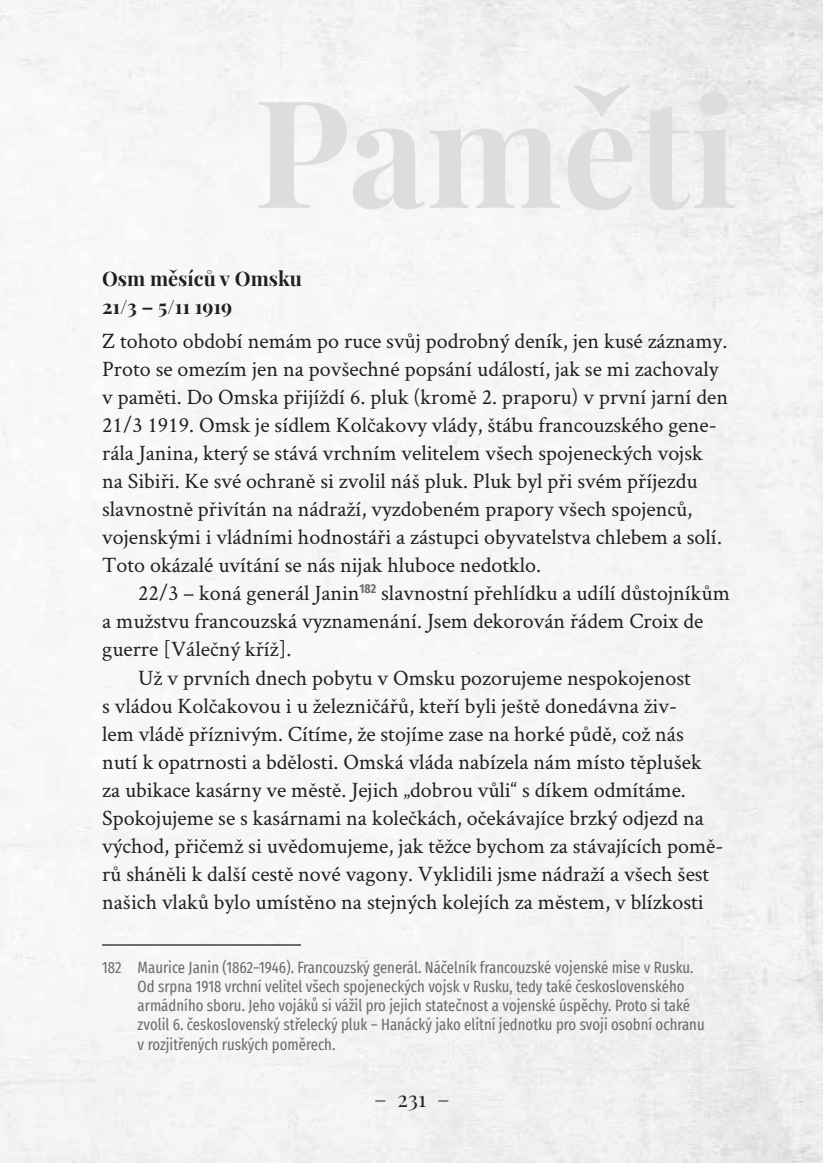
<style>
.page{position:relative;width:823px;height:1163px;background:#fff}
.page>*{position:absolute;margin:0;border:0;box-sizing:border-box;transform-origin:0 0}
.t1{font:700 150px "Playfair Display";color:#dcdddf}
.t2{font:22px/28px "Crimson Text";color:#231f20}
.t3{font:22px "Playfair Display";color:#231f20}
.t4{font:700 20px/28px "Playfair Display";color:#231f20}
.t5{font:extra-condensed 16px/19.2px "Fira Sans";color:#6c6d70}
</style>
<div class="page">
<hr style="left:102px;top:944px;width:198px;height:1px;background:#6c6d70">
<h1 class="t1" style="left:254px;top:34px;width:485px">Paměti</h1>
<p class="t4" style="left:102px;top:263px;width:201px">Osm měsíců v Omsku<br>21/3 – 5/11 1919</p>
<p class="t2" style="left:102px;top:326px;width:627px">Z tohoto období nemám po ruce svůj podrobný deník, jen kusé záznamy.<br>Proto se omezím jen na povšechné popsání událostí, jak se mi zachovaly v paměti. Do Omska přijíždí 6. pluk (kromě 2. praporu) v první jarní den 21/3 1919. Omsk je sídlem Kolčakovy vlády, štábu francouzského gene&shy;rála Janina, který se stává vrchním velitelem všech spojeneckých vojsk na Sibiři. Ke své ochraně si zvolil náš pluk. Pluk byl při svém příjezdu slavnostně přivítán na nádraží, vyzdobeném prapory všech spojenců, vojenskými i vládními hodnostáři a zástupci obyvatelstva chlebem a solí.<br>Toto okázalé uvítání se nás nijak hluboce nedotklo.</p>
<p class="t2" style="left:138px;top:578px;width:592px">22/3 – koná generál Janin<sup>182</sup> slavnostní přehlídku a udílí důstojníkům</p>
<p class="t2" style="left:102px;top:606px;width:602px">a mužstvu francouzská vyznamenání. Jsem dekorován řádem Croix de</p>
<p class="t2" style="left:102px;top:634px;width:191px">guerre [Válečný kříž].</p>
<p class="t2" style="left:138px;top:662px;width:554px">Už v prvních dnech pobytu v Omsku pozorujeme nespokojenost</p>
<p class="t2" style="left:102px;top:690px;width:576px">s vládou Kolčakovou i u železničářů, kteří byli ještě donedávna živ-</p>
<p class="t2" style="left:102px;top:718px;width:582px">lem vládě příznivým. Cítíme, že stojíme zase na horké půdě, což nás</p>
<p class="t2" style="left:102px;top:746px;width:601px">nutí k opatrnosti a bdělosti. Omská vláda nabízela nám místo těplušek</p>
<p class="t2" style="left:102px;top:774px;width:585px">za ubikace kasárny ve městě. Jejich „dobrou vůli“ s díkem odmítáme.</p>
<p class="t2" style="left:102px;top:802px;width:603px">Spokojujeme se s kasárnami na kolečkách, očekávajíce brzký odjezd na</p>
<p class="t2" style="left:102px;top:830px;width:622px">východ, přičemž si uvědomujeme, jak těžce bychom za stávajících pomě-</p>
<p class="t2" style="left:102px;top:858px;width:608px">rů sháněli k další cestě nové vagony. Vyklidili jsme nádraží a všech šest</p>
<p class="t2" style="left:102px;top:886px;width:602px">našich vlaků bylo umístěno na stejných kolejích za městem, v blízkosti</p>
<p class="t5" style="left:137px;top:956px;width:568px;text-indent:-35px">182 Maurice Janin (1862–1946). Francouzský generál. Náčelník francouzské vojenské mise v Rusku.<br>Od srpna 1918 vrchní velitel všech spojeneckých vojsk v Rusku, tedy také československého armádního sboru. Jeho vojáků si vážil pro jejich statečnost a vojenské úspěchy. Proto si také zvolil 6. československý střelecký pluk – Hanácký jako elitní jednotku pro svoji osobní ochranu v rozjitřených ruských poměrech.</p>
<p class="t3" style="left:374px;top:1084px;width:77px">– 231 –</p>
</div>
